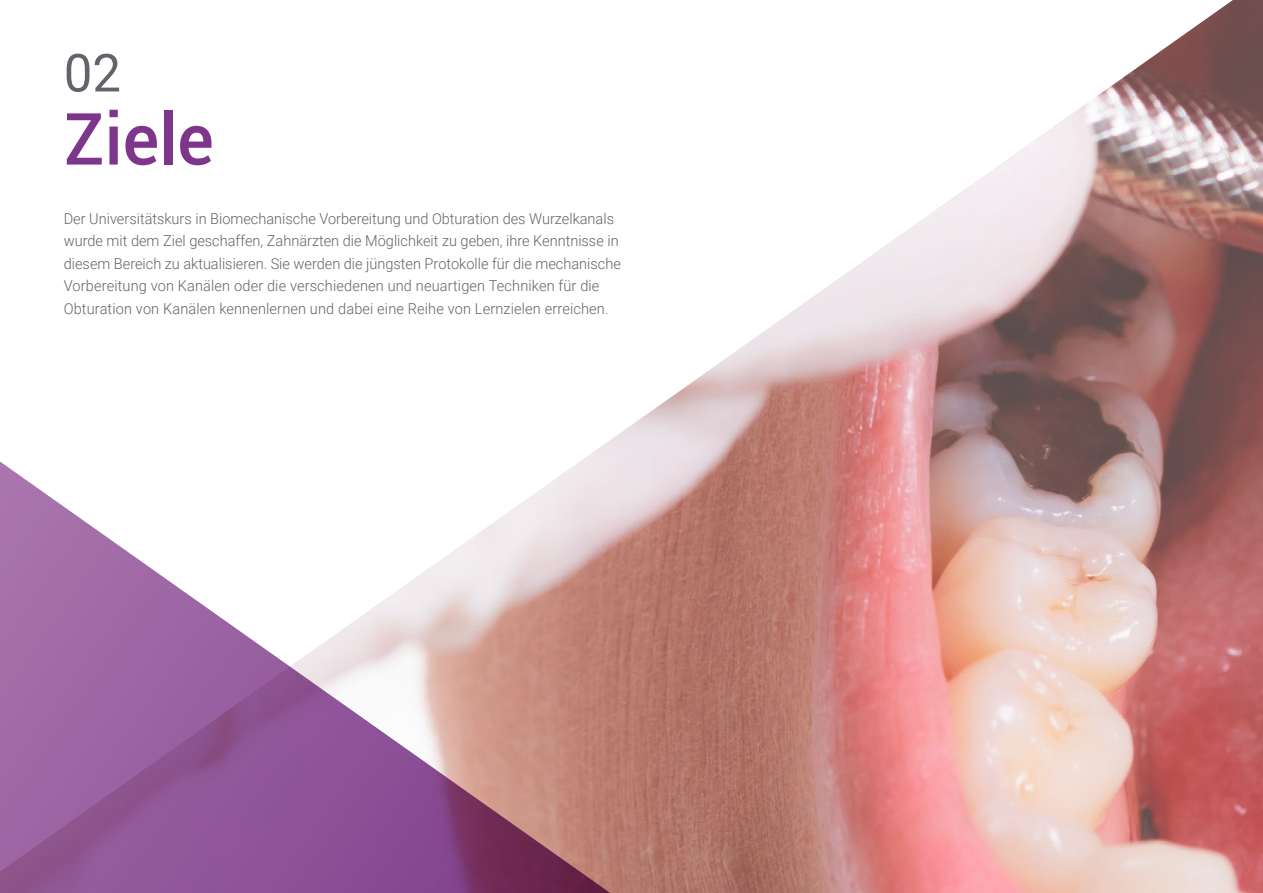
<style>
.page{position:relative;width:1263px;height:893px;background:#fff}
.page>*{position:absolute;margin:0;border:0;box-sizing:border-box;transform-origin:0 0}
.t1{font:500 72px "Roboto";color:#7e358c}
.t2{font:52.5px "Roboto";color:#61646a}
.t3{font:300 15px/22.5px "Roboto";color:#61646a}
</style>
<div class="page">
<img style="left:602px;top:0;width:661px;height:893px">
<svg style="left:0;top:446px;width:640px;height:447px"></svg>
<h2 class="t2" style="left:64px;top:36px;width:59px">02</h2>
<h1 class="t1" style="left:64px;top:88px;width:152px">Ziele</h1>
<p class="t3" style="left:64px;top:207px;width:558px">Der Universitätskurs in Biomechanische Vorbereitung und Obturation des Wurzelkanals wurde mit dem Ziel geschaffen, Zahnärzten die Möglichkeit zu geben, ihre Kenntnisse in diesem Bereich zu aktualisieren. Sie werden die jüngsten Protokolle für die mechanische Vorbereitung von Kanälen oder die verschiedenen und neuartigen Techniken für die Obturation von Kanälen kennenlernen und dabei eine Reihe von Lernzielen erreichen.</p>
</div>
